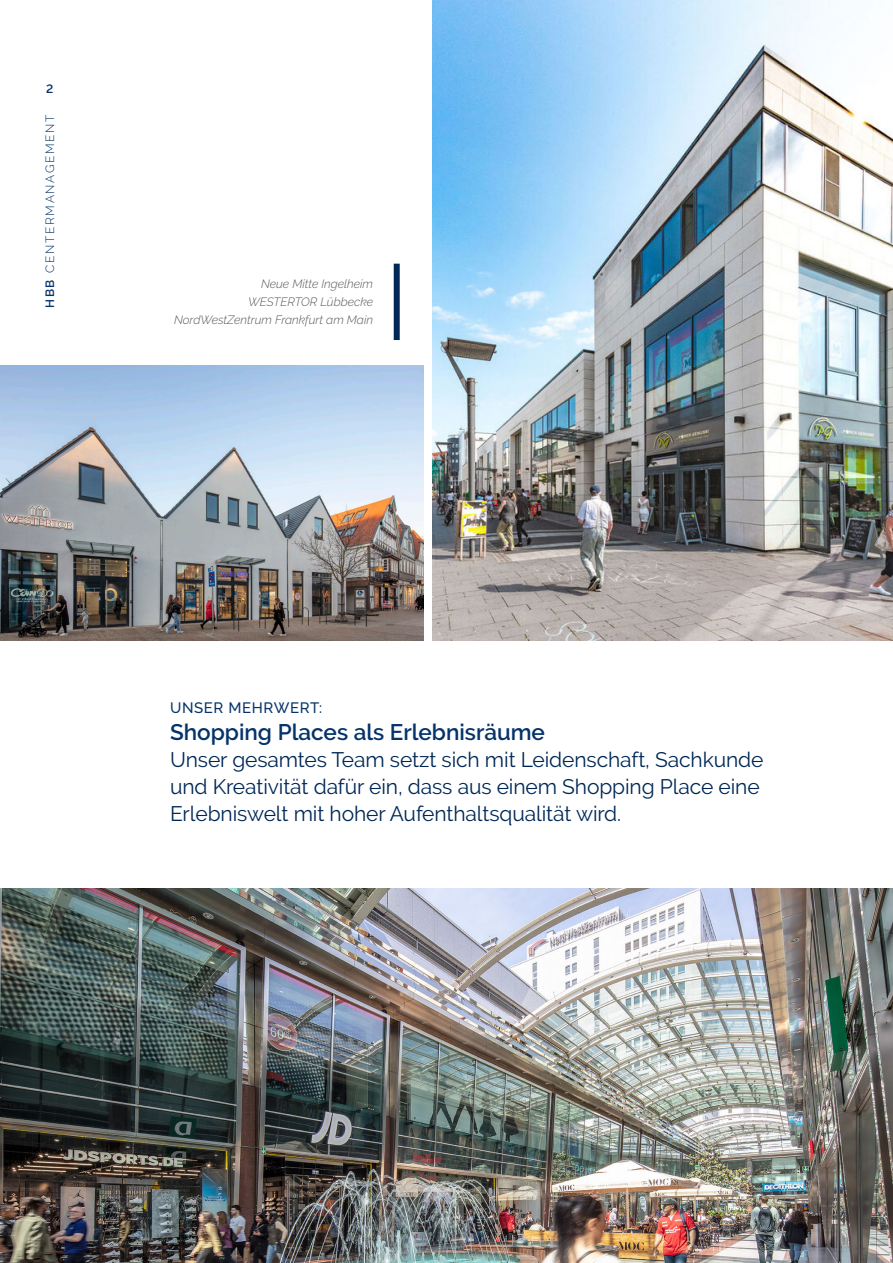
<style>
.page{position:relative;width:893px;height:1263px;background:#fff}
.page>*{position:absolute;margin:0;border:0;box-sizing:border-box;transform-origin:0 0}
.Einstiegstext{font:600 22.5px "Raleway";color:#05336a}
.Einstiegstext-2{font:21px/27px "Raleway";letter-spacing:-.005em;color:#002856}
.Text_Flash_Points_blau{font:500 15px "Raleway";letter-spacing:.04em;color:#05336a}
.t1{font:italic 300 12px/18px "Raleway";color:#57585a;text-align:right}
.t2{font:300 12px "Raleway";letter-spacing:.14em;color:#05336a}
.t3{font:600 12px "Raleway";color:#05336a}
.s1{font-weight:600}
</style>
<div class="page">
<img style="left:0;top:888px;width:893px;height:375px">
<img style="left:0;top:366px;width:424px;height:274px">
<img style="left:432px;top:0;width:461px;height:640px">
<div style="left:394px;top:264px;width:6px;height:76px;background:#002856"></div>
<p class="t3" style="left:46px;top:81px;width:9px">2</p>
<p class="t2" style="left:43px;top:308px;width:195px;rotate:-90deg"><span class="s1">HBB</span> CENTERMANAGEMENT</p>
<p class="t1" style="left:261px;top:274px;width:113px">Neue Mitte Ingelheim</p>
<p class="t1" style="left:174px;top:292px;width:201px">WESTERTOR Lübbecke<br>NordWestZentrum Frankfurt am Main</p>
<p class="Text_Flash_Points_blau" style="left:170px;top:699px;width:154px">UNSER MEHRWERT:</p>
<p class="Einstiegstext" style="left:170px;top:719px;width:376px">Shopping Places als Erlebnisräume</p>
<p class="Einstiegstext-2" style="left:170px;top:746px;width:595px">Unser gesamtes Team setzt sich mit Leidenschaft, Sachkunde und Kreativität dafür ein, dass aus einem Shopping Place eine<br>Erlebniswelt mit hoher Aufenthaltsqualität wird.</p>
</div>
